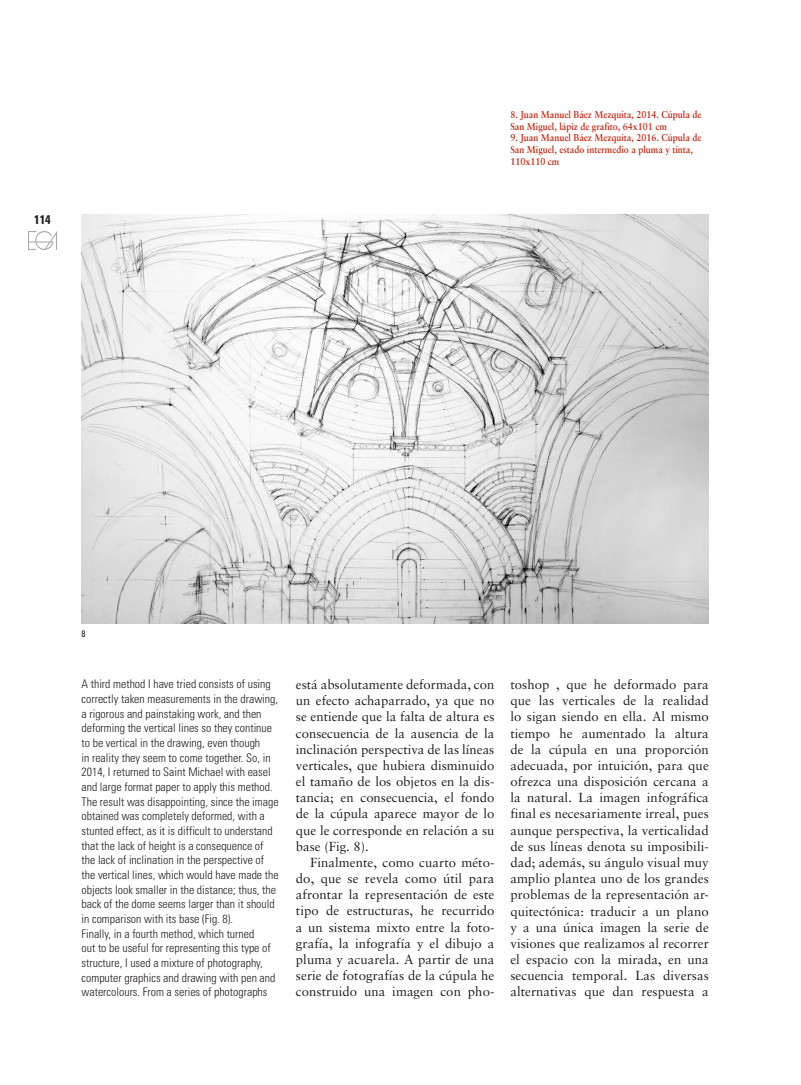
<style>
.page{position:relative;width:801px;height:1085px;background:#fff}
.page>*{position:absolute;margin:0;border:0;box-sizing:border-box;transform-origin:0 0}
.t1{font:13.12px/16.1px "Sabon";letter-spacing:.005em;color:#231f20;text-align:justify}
.t2{font:700 condensed 12.5px "Univers";color:#231f20}
.t3{font:300 condensed 11.88px/14.6px "Univers";color:#231f20}
.t4{font:700 10px/11.9px "Sabon";color:#c02d19;scale:.9 1}
.PIES_DE_FOTO_INGLES{font:condensed 9.38px "Univers";color:#231f20}
</style>
<div class="page">
<img style="left:29px;top:231px;width:27px;height:18px">
<img style="left:81px;top:214px;width:628px;height:409px">
<p class="t2" style="left:34px;top:212px;width:18px">114</p>
<p class="t4" style="left:510px;top:108px;width:214px">8. Juan Manuel Báez Mezquita, 2014. Cúpula de<br>San Miguel, lápiz de grafito, 64x101 cm</p>
<p class="t4" style="left:510px;top:132px;width:214px">9. Juan Manuel Báez Mezquita, 2016. Cúpula de<br>San Miguel, estado intermedio a pluma y tinta,<br>110x110 cm</p>
<p class="PIES_DE_FOTO_INGLES" style="left:81px;top:627px;width:6px">8</p>
<p class="t3" style="left:81px;top:676px;width:199px">A third method I have tried consists of using correctly taken measurements in the drawing, a rigorous and painstaking work, and then deforming the vertical lines so they continue to be vertical in the drawing, even though<br>in reality they seem to come together. So, in 2014, I returned to Saint Michael with easel and large format paper to apply this method.<br>The result was disappointing, since the image obtained was completely deformed, with a stunted effect, as it is difficult to understand that the lack of height is a consequence of the lack of inclination in the perspective of the vertical lines, which would have made the objects look smaller in the distance; thus, the back of the dome seems larger than it should in comparison with its base (Fig. 8).</p>
<p class="t3" style="left:81px;top:926px;width:195px">Finally, in a fourth method, which turned<br>out to be useful for representing this type of structure, I used a mixture of photography, computer graphics and drawing with pen and watercolours. From a series of photographs</p>
<p class="t1" style="left:296px;top:676px;width:200px">está absolutamente deformada, con un efecto achaparrado, ya que no se entiende que la falta de altura es consecuencia de la ausencia de la inclinación perspectiva de las líneas verticales, que hubiera disminuido el tamaño de los objetos en la dis&shy;tancia; en consecuencia, el fondo de la cúpula aparece mayor de lo que le corresponde en relación a su base (Fig. 8).</p>
<p class="t1" style="left:296px;top:854px;width:200px;text-indent:14px">Finalmente, como cuarto méto&shy;do, que se revela como útil para afrontar la representación de este tipo de estructuras, he recurrido a un sistema mixto entre la foto&shy;grafía, la infografía y el dibujo a pluma y acuarela. A partir de una serie de fotografías de la cúpula he construido una imagen con pho-</p>
<p class="t1" style="left:510px;top:676px;width:200px">toshop , que he deformado para que las verticales de la realidad lo sigan siendo en ella. Al mismo tiempo he aumentado la altura de la cúpula en una proporción adecuada, por intuición, para que ofrezca una disposición cercana a la natural. La imagen infográfica final es necesariamente irreal, pues aunque perspectiva, la verticalidad de sus líneas denota su imposibili&shy;dad; además, su ángulo visual muy amplio plantea uno de los grandes problemas de la representación ar&shy;quitectónica: traducir a un plano y a una única imagen la serie de visiones que realizamos al recorrer el espacio con la mirada, en una secuencia temporal. Las diversas alternativas que dan respuesta a</p>
</div>
